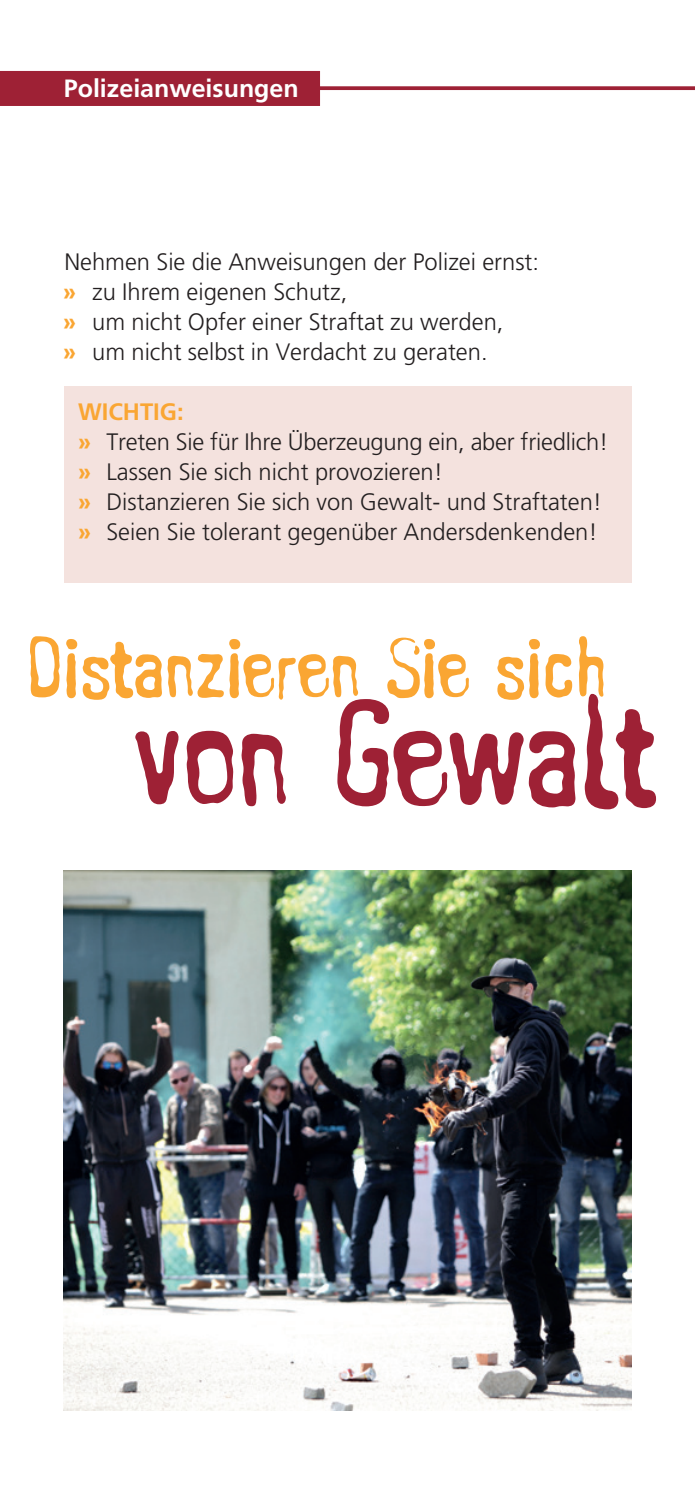
<style>
.page{position:relative;width:695px;height:1489px;background:#fff}
.page>*{position:absolute;margin:0;border:0;box-sizing:border-box;transform-origin:0 0}
.t1{font:157px "Johnstemp LT Pro Mix";letter-spacing:-.05em;color:#9e2135}
.t2{font:89.75px "Johnstemp LT Pro Mix";letter-spacing:-.05em;color:#faa633}
.t3{font:700 25px "Frutiger LT Std";color:#fff}
.t4{font:300 23.75px/30px "Frutiger LT Std";color:#231f20}
.s1{font-weight:700;color:#faa633}
</style>
<div class="page">
<img style="left:64px;top:870px;width:567px;height:540px">
<svg style="left:320px;top:86px;width:374px;height:4px"></svg>
<div style="left:0;top:71px;width:320px;height:35px;background:#9e2135"></div>
<div style="left:64px;top:386px;width:567px;height:197px;background:#f4e2de"></div>
<p class="t3" style="left:64px;top:73px;width:236px">Polizeianweisungen</p>
<p class="t4" style="left:63px;top:247px;width:477px">Nehmen Sie die Anweisungen der Polizei ernst: <span class="s1">»</span> zu Ihrem eigenen Schutz,<br><span class="s1">»</span> um nicht Opfer einer Straftat zu werden,<br><span class="s1">»</span> um nicht selbst in Verdacht zu geraten.</p>
<p class="t4" style="left:78px;top:397px;width:531px"><span class="s1">Wichtig:<br>»</span> Treten Sie für Ihre Überzeugung ein, aber friedlich! <span class="s1">»</span> Lassen Sie sich nicht provozieren!<br><span class="s1">»</span> Distanzieren Sie sich von Gewalt- und Straftaten! <span class="s1">»</span> Seien Sie tolerant gegenüber Andersdenkenden!</p>
<h2 class="t2" style="left:24px;top:617px;width:587px">Distanzieren Sie sich</h2>
<h1 class="t1" style="left:132px;top:666px;width:529px">von Gewalt</h1>
</div>
